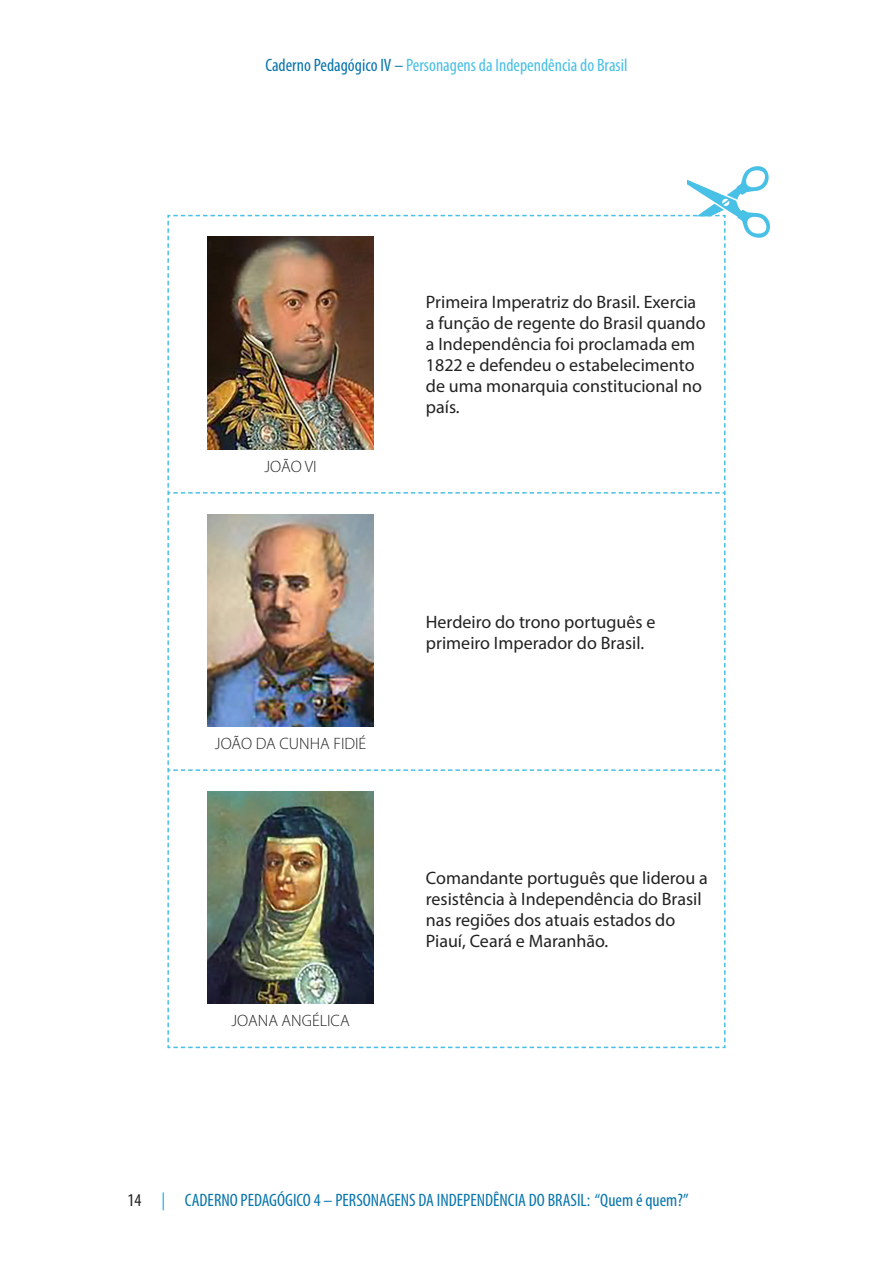
<style>
.page{position:relative;width:893px;height:1263px;background:#fff}
.page>*{position:absolute;margin:0;border:0;box-sizing:border-box;transform-origin:0 0}
.texto_personagens{font:18px/21px "Myriad Pro";color:#222}
.t1{font:condensed 18px "Myriad Pro";color:#0875ac}
.t2{font:condensed 18px "Myriad Pro";color:#49c0e5}
.t3{font:condensed 18px "Myriad Pro";color:#231f20}
.legenda_nomes{font:300 16.5px "Myriad Pro";color:#222}
.s1{color:#0875ac}
</style>
<div class="page">
<svg style="left:163px;top:1192px;width:1px;height:18px"></svg>
<img style="left:167px;top:166px;width:603px;height:883px">
<p class="t2" style="left:265px;top:54px;width:363px"><span class="s1">Caderno Pedagógico IV –</span> Personagens da Independência do Brasil</p>
<p class="legenda_nomes" style="left:265px;top:456px;width:54px">JOÃO VI</p>
<p class="legenda_nomes" style="left:215px;top:733px;width:153px">JOÃO DA CUNHA FIDIÉ</p>
<p class="legenda_nomes" style="left:232px;top:1011px;width:120px">JOANA ANGÉLICA</p>
<p class="texto_personagens" style="left:426px;top:292px;width:281px">Primeira Imperatriz do Brasil. Exercia a função de regente do Brasil quando a Independência foi proclamada em<br>1822 e defendeu o estabelecimento de uma monarquia constitucional no país.</p>
<p class="texto_personagens" style="left:426px;top:611px;width:231px">Herdeiro do trono português e primeiro Imperador do Brasil.</p>
<p class="texto_personagens" style="left:426px;top:867px;width:284px">Comandante português que liderou a resistência à Independência do Brasil nas regiões dos atuais estados do Piauí, Ceará e Maranhão.</p>
<p class="t3" style="left:128px;top:1189px;width:15px">14</p>
<p class="t1" style="left:185px;top:1189px;width:505px">CADERNO PEDAGÓGICO 4 – PERSONAGENS DA INDEPENDÊNCIA DO BRASIL: “Quem é quem?”</p>
</div>
